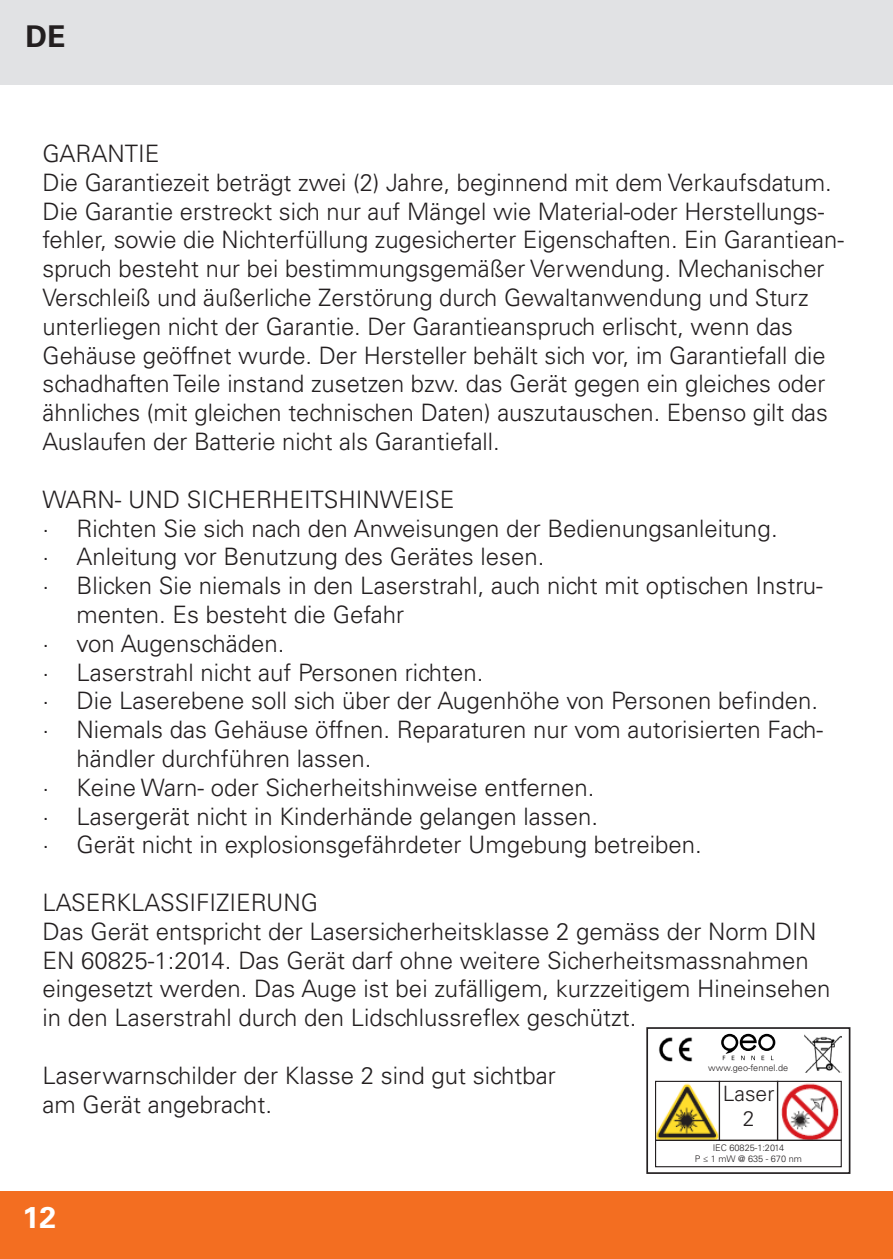
<style>
.page{position:relative;width:893px;height:1259px;background:#fff}
.page>*{position:absolute;margin:0;border:0;box-sizing:border-box;transform-origin:0 0}
.t1{font:700 30px "Univers LT Std";color:#fff}
.t2{font:700 30px "Univers LT Std";color:#231f20}
.Inhalt{font:300 24px/28.8px "Univers LT Std";color:#231f20}
.Inhalt_Hinweise_klei{font:300 24px/28.8px "Univers LT Std";color:#231f20}
.t3{font:300 21px "Univers LT Std";color:#231f20}
.t4{font:300 9px "Univers LT Std";color:#231f20}
.t5{font:5.1px "Univers LT Std";letter-spacing:.1em;color:#000}
</style>
<div class="page">
<div style="left:0;top:1191px;width:893px;height:68px;background:#f36e21"></div>
<div style="left:0;top:0;width:893px;height:85px;background:#e1e2e4"></div>
<div style="left:646px;top:1027px;width:204px;height:147px;border:2px solid #231f20"></div>
<img style="left:658px;top:1037px;width:35px;height:25px">
<img style="left:804px;top:1034px;width:38px;height:38px">
<img style="left:781px;top:1083px;width:58px;height:56px">
<div style="left:777px;top:1080px;width:65px;height:61px;border:1px solid #231f20"></div>
<img style="left:657px;top:1083px;width:61px;height:56px">
<div style="left:655px;top:1080px;width:65px;height:61px;border:1px solid #231f20"></div>
<div style="left:719px;top:1080px;width:59px;height:61px;border:1px solid #231f20"></div>
<div style="left:655px;top:1139px;width:187px;height:28px;border:1px solid #231f20"></div>
<svg style="left:721px;top:1034px;width:54px;height:26px"></svg>
<p class="t2" style="left:26px;top:19px;width:41px">DE</p>
<p class="Inhalt" style="left:43px;top:139px;width:118px">GARANTIE</p>
<p class="Inhalt" style="left:43px;top:168px;width:803px">Die Garantiezeit beträgt zwei (2) Jahre, beginnend mit dem Verkaufsdatum.<br>Die Garantie erstreckt sich nur auf Mängel wie Material-oder Herstellungs&shy;fehler, sowie die Nichterfüllung zugesicherter Eigenschaften. Ein Garantiean&shy;spruch besteht nur bei bestimmungsgemäßer Verwendung. Mechanischer Verschleiß und äußerliche Zerstörung durch Gewaltanwendung und Sturz unterliegen nicht der Garantie. Der Garantieanspruch erlischt, wenn das Gehäuse geöffnet wurde. Der Hersteller behält sich vor, im Garantiefall die schadhaften Teile instand zusetzen bzw. das Gerät gegen ein gleiches oder ähnliches (mit gleichen technischen Daten) auszutauschen. Ebenso gilt das Auslaufen der Batterie nicht als Garantiefall.</p>
<p class="Inhalt_Hinweise_klei" style="left:43px;top:485px;width:413px">WARN- UND SICHERHEITSHINWEISE</p>
<p class="Inhalt" style="left:43px;top:513px;width:737px">· Richten Sie sich nach den Anweisungen der Bedienungsanleitung.</p>
<p class="Inhalt" style="left:43px;top:542px;width:503px">· Anleitung vor Benutzung des Gerätes lesen.</p>
<p class="Inhalt" style="left:77px;top:571px;width:748px;text-indent:-34px">· Blicken Sie niemals in den Laserstrahl, auch nicht mit optischen Instru&shy;menten. Es besteht die Gefahr</p>
<p class="Inhalt" style="left:43px;top:629px;width:243px">· von Augenschäden.</p>
<p class="Inhalt" style="left:43px;top:657px;width:443px">· Laserstrahl nicht auf Personen richten.</p>
<p class="Inhalt" style="left:43px;top:686px;width:777px">· Die Laserebene soll sich über der Augenhöhe von Personen befinden.</p>
<p class="Inhalt" style="left:77px;top:715px;width:748px;text-indent:-34px">· Niemals das Gehäuse öffnen. Reparaturen nur vom autorisierten Fach&shy;händler durchführen lassen.</p>
<p class="Inhalt" style="left:43px;top:773px;width:553px">· Keine Warn- oder Sicherheitshinweise entfernen.</p>
<p class="Inhalt" style="left:43px;top:801px;width:557px">· Lasergerät nicht in Kinderhände gelangen lassen.</p>
<p class="Inhalt" style="left:43px;top:830px;width:661px">· Gerät nicht in explosionsgefährdeter Umgebung betreiben.</p>
<p class="Inhalt_Hinweise_klei" style="left:43px;top:888px;width:277px">LASERKLASSIFIZIERUNG</p>
<p class="Inhalt_Hinweise_klei" style="left:43px;top:917px;width:789px">Das Gerät entspricht der Lasersicherheitsklasse 2 gemäss der Norm DIN EN 60825-1:2014. Das Gerät darf ohne weitere Sicherheitsmassnahmen eingesetzt werden. Das Auge ist bei zufälligem, kurzzeitigem Hineinsehen in den Laserstrahl durch den Lidschlussreflex geschützt.</p>
<p class="Inhalt_Hinweise_klei" style="left:43px;top:1061px;width:515px">Laserwarnschilder der Klasse 2 sind gut sichtbar</p>
<p class="Inhalt_Hinweise_klei" style="left:43px;top:1089px;width:231px">am Gerät angebracht.</p>
<p class="t4" style="left:708px;top:1062px;width:81px">www.geo-fennel.de</p>
<p class="t5" style="left:734px;top:1064px;width:30px">GERMANY</p>
<p class="t3" style="left:723px;top:1080px;width:53px">Laser</p>
<p class="t3" style="left:743px;top:1105px;width:13px">2</p>
<p class="t4" style="left:713px;top:1142px;width:73px">IEC 60825-1:2014</p>
<p class="t4" style="left:695px;top:1153px;width:108px">P ≤ 1 mW @ 635 - 670 nm</p>
<p class="t1" style="left:23px;top:1200px;width:35px">12</p>
</div>
